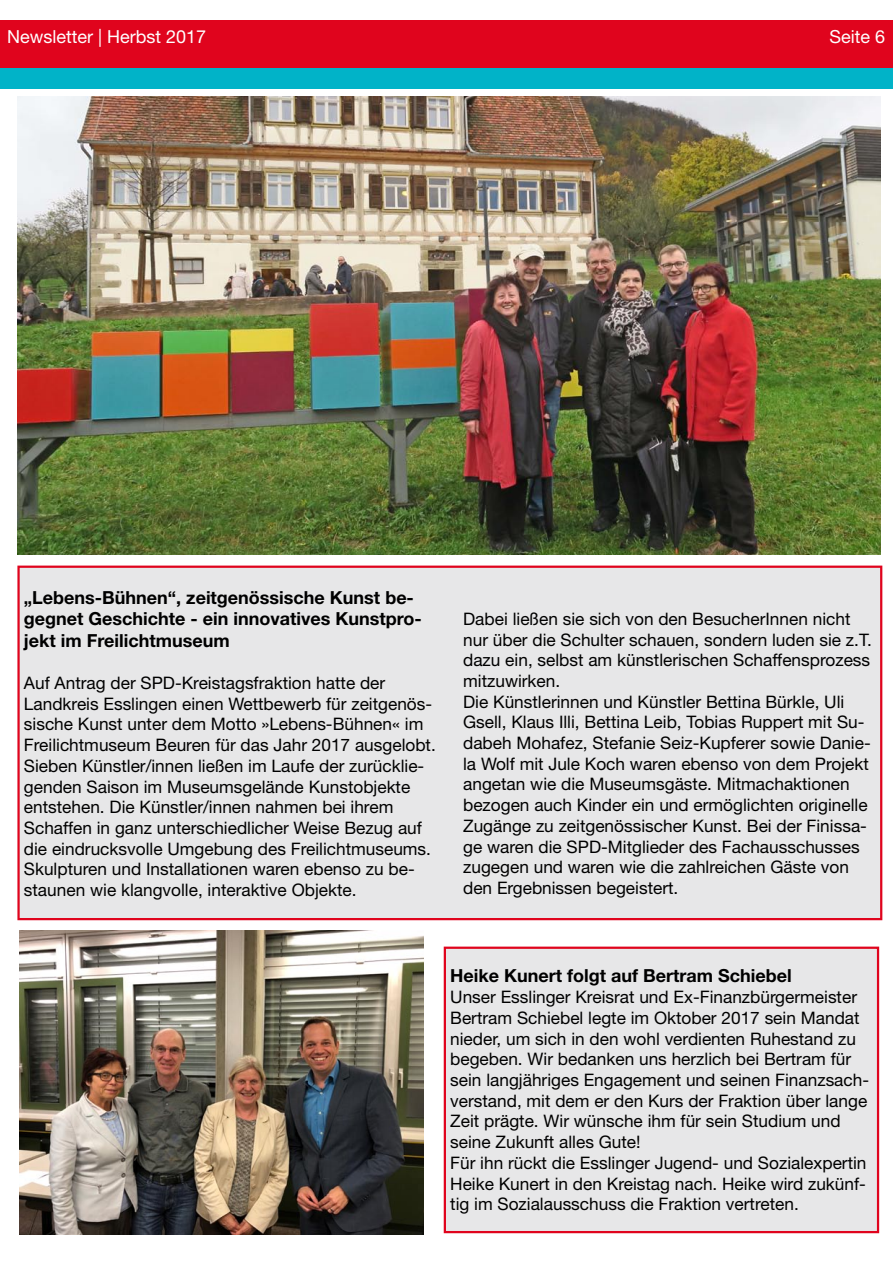
<style>
.page{position:relative;width:893px;height:1263px;background:#fff}
.page>*{position:absolute;margin:0;border:0;box-sizing:border-box;transform-origin:0 0}
.t1{font:700 18px/21.6px "Helvetica Neue LT Std";color:#000}
.t2{font:18px "Helvetica Neue LT Std";color:#fff}
.t3{font:17.25px/20.7px "Helvetica Neue LT Std";color:#000}
</style>
<div class="page">
<div style="left:0;top:20px;width:892px;height:48px;background:#e0041d"></div>
<div style="left:0;top:68px;width:892px;height:21px;background:#01b3c8"></div>
<div style="left:19px;top:567px;width:862px;height:352px;background:#e7e7e8"></div>
<div style="left:17px;top:566px;width:865px;height:354px;border:2px solid #e0041d"></div>
<img style="left:17px;top:97px;width:863px;height:458px">
<img style="left:20px;top:930px;width:403px;height:305px">
<div style="left:445px;top:948px;width:433px;height:284px;background:#e7e7e8"></div>
<div style="left:444px;top:946px;width:435px;height:287px;border:2px solid #e0041d"></div>
<p class="t2" style="left:7px;top:25px;width:201px">Newsletter | Herbst 2017</p>
<p class="t2" style="left:829px;top:25px;width:57px">Seite 6</p>
<p class="t1" style="left:24px;top:586px;width:400px">„Lebens-Bühnen“, zeitgenössische Kunst be&shy;gegnet Geschichte - ein innovatives Kunstpro&shy;jekt im Freilichtmuseum</p>
<p class="t3" style="left:24px;top:672px;width:413px">Auf Antrag der SPD-Kreistagsfraktion hatte der Landkreis Esslingen einen Wettbewerb für zeitgenös&shy;sische Kunst unter dem Motto »Lebens-Bühnen« im Freilichtmuseum Beuren für das Jahr 2017 ausgelobt.<br>Sieben Künstler/innen ließen im Laufe der zurücklie&shy;genden Saison im Museumsgelände Kunstobjekte entstehen. Die Künstler/innen nahmen bei ihrem Schaffen in ganz unterschiedlicher Weise Bezug auf die eindrucksvolle Umgebung des Freilichtmuseums.<br>Skulpturen und Installationen waren ebenso zu be&shy;staunen wie klangvolle, interaktive Objekte.</p>
<p class="t3" style="left:463px;top:608px;width:410px">Dabei ließen sie sich von den BesucherInnen nicht nur über die Schulter schauen, sondern luden sie z.T. dazu ein, selbst am künstlerischen Schaffensprozess mitzuwirken.<br>Die Künstlerinnen und Künstler Bettina Bürkle, Uli Gsell, Klaus Illi, Bettina Leib, Tobias Ruppert mit Su&shy;dabeh Mohafez, Stefanie Seiz-Kupferer sowie Danie&shy;la Wolf mit Jule Koch waren ebenso von dem Projekt angetan wie die Museumsgäste. Mitmachaktionen bezogen auch Kinder ein und ermöglichten originelle Zugänge zu zeitgenössischer Kunst. Bei der Finissa&shy;ge waren die SPD-Mitglieder des Fachausschusses zugegen und waren wie die zahlreichen Gäste von den Ergebnissen begeistert.</p>
<p class="t1" style="left:450px;top:965px;width:343px">Heike Kunert folgt auf Bertram Schiebel</p>
<p class="t3" style="left:450px;top:986px;width:420px">Unser Esslinger Kreisrat und Ex-Finanzbürgermeister Bertram Schiebel legte im Oktober 2017 sein Mandat nieder, um sich in den wohl verdienten Ruhestand zu begeben. Wir bedanken uns herzlich bei Bertram für sein langjähriges Engagement und seinen Finanzsach&shy;verstand, mit dem er den Kurs der Fraktion über lange Zeit prägte. Wir wünsche ihm für sein Studium und seine Zukunft alles Gute!<br>Für ihn rückt die Esslinger Jugend- und Sozialexpertin Heike Kunert in den Kreistag nach. Heike wird zukünf&shy;tig im Sozialausschuss die Fraktion vertreten.</p>
</div>
